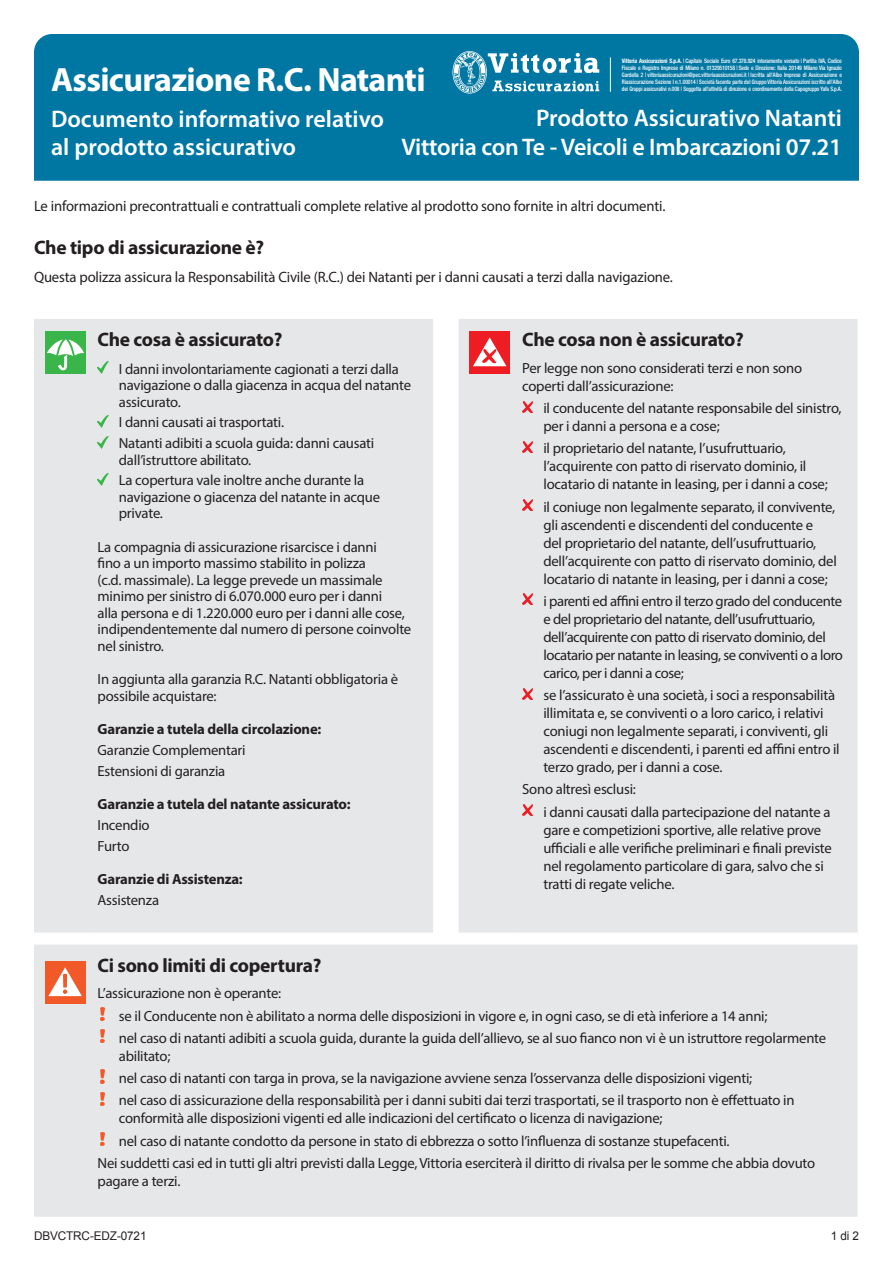
<style>
.page{position:relative;width:893px;height:1263px;background:#fff}
.page>*{position:absolute;margin:0;border:0;box-sizing:border-box;transform-origin:0 0}
.t1{font:700 33.75px "Myriad Pro";letter-spacing:-.02em;color:#fff}
.t2{font:600 24px/28.8px "Myriad Pro";letter-spacing:-.005em;color:#fff}
.t3{font:700 19.5px "Myriad Pro";letter-spacing:-.015em;color:#231f20}
.t4{font:15px "Myriad Pro";letter-spacing:-.01em;color:#231f20}
.t5{font:14.7px/18px "Myriad Pro";letter-spacing:-.015em;color:#231f20}
.t6{font:700 14.7px "Myriad Pro";letter-spacing:-.015em;color:#231f20}
.t7{font:12px "Arial";letter-spacing:-.01em;color:#231f20}
.t8{font:500 condensed 6.15px/7.1px "Helvetica Neue";letter-spacing:-.02em;color:#fff;text-align:justify;scale:.94 1}
.t9{font:500 condensed 6.15px "Helvetica Neue";letter-spacing:-.02em;color:#fff;scale:.9 1}
.s1{font-family:"Helvetica Neue LT Std";font-weight:700}
</style>
<div class="page">
<div style="left:34px;top:34px;width:825px;height:147px;background:#0076a3"></div>
<svg style="left:452px;top:51px;width:147px;height:43px"></svg>
<hr style="left:610px;top:57px;width:1px;height:35px;background:#fff">
<div style="left:34px;top:319px;width:824px;height:613px;background:#e6e7e9"></div>
<div style="left:45px;top:332px;width:41px;height:42px;background:#3ab54a"></div>
<svg style="left:47px;top:335px;width:37px;height:35px"></svg>
<svg style="left:98px;top:362px;width:10px;height:12px"></svg>
<svg style="left:98px;top:415px;width:10px;height:12px"></svg>
<svg style="left:98px;top:436px;width:10px;height:12px"></svg>
<svg style="left:98px;top:473px;width:10px;height:12px"></svg>
<div style="left:469px;top:332px;width:41px;height:42px;background:#ee1d23"></div>
<svg style="left:473px;top:337px;width:33px;height:29px"></svg>
<svg style="left:522px;top:401px;width:11px;height:11px"></svg>
<svg style="left:522px;top:441px;width:11px;height:11px"></svg>
<svg style="left:522px;top:500px;width:11px;height:10px"></svg>
<svg style="left:522px;top:594px;width:11px;height:11px"></svg>
<svg style="left:522px;top:688px;width:11px;height:11px"></svg>
<svg style="left:522px;top:805px;width:11px;height:10px"></svg>
<div style="left:34px;top:944px;width:824px;height:273px;background:#e6e7e9"></div>
<div style="left:45px;top:961px;width:41px;height:43px;background:#f15929"></div>
<svg style="left:48px;top:967px;width:34px;height:29px"></svg>
<img style="left:101px;top:1007px;width:3px;height:14px">
<img style="left:101px;top:1029px;width:3px;height:14px">
<svg style="left:101px;top:1070px;width:3px;height:13px"></svg>
<svg style="left:101px;top:1092px;width:3px;height:13px"></svg>
<img style="left:101px;top:1132px;width:3px;height:14px">
<h1 class="t1" style="left:51px;top:58px;width:376px">Assicurazione R.C. Natanti</h1>
<p class="t8" style="left:622px;top:57px;width:236px"><span class="s1">Vittoria Assicurazioni S.p.A.</span> | Capitale Sociale Euro 67.378.924 interamente versato | Partita IVA, Codice Fiscale e Registro Imprese di Milano n. 01329510158 | Sede e Direzione: Italia 20149 Milano Via Ignazio Gardella 2 | vittoriaassicurazioni@pec.vittoriaassicurazioni.it | Iscritta all’Albo Imprese di Assicurazione e Riassicurazione Sezione I n.1.00014 | Società facente parte del Gruppo Vittoria Assicurazioni iscritto all’Albo</p>
<p class="t9" style="left:622px;top:85px;width:246px">dei Gruppi assicurativi n.008 | Soggetta all’attività di direzione e coordinamento della Capogruppo Yafa S.p.A.</p>
<h2 class="t2" style="left:51px;top:104px;width:335px">Documento informativo relativo al prodotto assicurativo</h2>
<h2 class="t2" style="left:401px;top:103px;width:442px;text-align:right">Prodotto Assicurativo Natanti<br>Vittoria con Te - Veicoli e Imbarcazioni 07.21</h2>
<p class="t4" style="left:34px;top:197px;width:633px">Le informazioni precontrattuali e contrattuali complete relative al prodotto sono fornite in altri documenti.</p>
<h3 class="t3" style="left:34px;top:234px;width:232px">Che tipo di assicurazione è?</h3>
<p class="t4" style="left:34px;top:267px;width:640px">Questa polizza assicura la Responsabilità Civile (R.C.) dei Natanti per i danni causati a terzi dalla navigazione.</p>
<h3 class="t3" style="left:98px;top:327px;width:186px">Che cosa è assicurato?</h3>
<p class="t5" style="left:119px;top:360px;width:294px;line-height:16.5px">I danni involontariamente cagionati a terzi dalla navigazione o dalla giacenza in acqua del natante assicurato.</p>
<p class="t5" style="left:119px;top:412px;width:257px;line-height:20.7px">I danni causati ai trasportati.<br>Natanti adibiti a scuola guida: danni causati</p>
<p class="t5" style="left:119px;top:449px;width:247px;line-height:20.7px">dall’istruttore abilitato.<br>La copertura vale inoltre anche durante la</p>
<p class="t5" style="left:119px;top:488px;width:263px;line-height:16.5px">navigazione o giacenza del natante in acque private.</p>
<p class="t5" style="left:98px;top:538px;width:315px;line-height:16.5px">La compagnia di assicurazione risarcisce i danni<br>fino a un importo massimo stabilito in polizza<br>(c.d. massimale). La legge prevede un massimale minimo per sinistro di 6.070.000 euro per i danni<br>alla persona e di 1.220.000 euro per i danni alle cose, indipendentemente dal numero di persone coinvolte nel sinistro.</p>
<p class="t5" style="left:98px;top:671px;width:302px;line-height:16.5px">In aggiunta alla garanzia R.C. Natanti obbligatoria è possibile acquistare:</p>
<p class="t6" style="left:98px;top:720px;width:225px">Garanzie a tutela della circolazione:</p>
<p class="t5" style="left:98px;top:739px;width:150px;line-height:20.7px">Garanzie Complementari<br>Estensioni di garanzia</p>
<p class="t6" style="left:98px;top:795px;width:255px">Garanzie a tutela del natante assicurato:</p>
<p class="t5" style="left:98px;top:814px;width:54px;line-height:20.7px">Incendio<br>Furto</p>
<p class="t6" style="left:98px;top:870px;width:147px">Garanzie di Assistenza:</p>
<p class="t5" style="left:98px;top:891px;width:63px">Assistenza</p>
<h3 class="t3" style="left:522px;top:327px;width:223px">Che cosa non è assicurato?</h3>
<p class="t5" style="left:522px;top:359px;width:281px">Per legge non sono considerati terzi e non sono coperti dall’assicurazione:</p>
<p class="t5" style="left:543px;top:399px;width:300px">il conducente del natante responsabile del sinistro, per i danni a persona e a cose;</p>
<p class="t5" style="left:543px;top:439px;width:286px">il proprietario del natante, l’usufruttuario, l’acquirente con patto di riservato dominio, il locatario di natante in leasing, per i danni a cose;</p>
<p class="t5" style="left:543px;top:497px;width:295px">il coniuge non legalmente separato, il convivente, gli ascendenti e discendenti del conducente e<br>del proprietario del natante, dell’usufruttuario, dell’acquirente con patto di riservato dominio, del locatario di natante in leasing, per i danni a cose;</p>
<p class="t5" style="left:543px;top:592px;width:301px">i parenti ed affini entro il terzo grado del conducente e del proprietario del natante, dell’usufruttuario, dell’acquirente con patto di riservato dominio, del locatario per natante in leasing, se conviventi o a loro carico, per i danni a cose;</p>
<p class="t5" style="left:543px;top:686px;width:298px">se l’assicurato è una società, i soci a responsabilità illimitata e, se conviventi o a loro carico, i relativi coniugi non legalmente separati, i conviventi, gli ascendenti e discendenti, i parenti ed affini entro il terzo grado, per i danni a cose.</p>
<p class="t5" style="left:543px;top:778px;width:289px;line-height:22.4px;text-indent:-21px">Sono altresì esclusi:<br>i danni causati dalla partecipazione del natante a</p>
<p class="t5" style="left:543px;top:820px;width:290px">gare e competizioni sportive, alle relative prove ufficiali e alle verifiche preliminari e finali previste nel regolamento particolare di gara, salvo che si tratti di regate veliche.</p>
<h3 class="t3" style="left:98px;top:953px;width:225px">Ci sono limiti di copertura?</h3>
<p class="t5" style="left:119px;top:982px;width:709px;line-height:22.2px;text-indent:-21px">L’assicurazione non è operante:<br>se il Conducente non è abilitato a norma delle disposizioni in vigore e, in ogni caso, se di età inferiore a 14 anni;<br>nel caso di natanti adibiti a scuola guida, durante la guida dell’allievo, se al suo fianco non vi è un istruttore regolarmente</p>
<p class="t5" style="left:119px;top:1045px;width:677px;line-height:22.2px">abilitato;<br>nel caso di natanti con targa in prova, se la navigazione avviene senza l’osservanza delle disposizioni vigenti;<br>nel caso di assicurazione della responsabilità per i danni subiti dai terzi trasportati, se il trasporto non è effettuato in</p>
<p class="t5" style="left:119px;top:1109px;width:545px">conformità alle disposizioni vigenti ed alle indicazioni del certificato o licenza di navigazione;</p>
<p class="t5" style="left:119px;top:1131px;width:612px">nel caso di natante condotto da persone in stato di ebbrezza o sotto l’influenza di sostanze stupefacenti.</p>
<p class="t5" style="left:98px;top:1154px;width:719px">Nei suddetti casi ed in tutti gli altri previsti dalla Legge, Vittoria eserciterà il diritto di rivalsa per le somme che abbia dovuto</p>
<p class="t5" style="left:98px;top:1172px;width:84px">pagare a terzi.</p>
<p class="t7" style="left:34px;top:1228px;width:114px">DBVCTRC-EDZ-0721</p>
<p class="t7" style="left:831px;top:1228px;width:30px">1 di 2</p>
</div>
